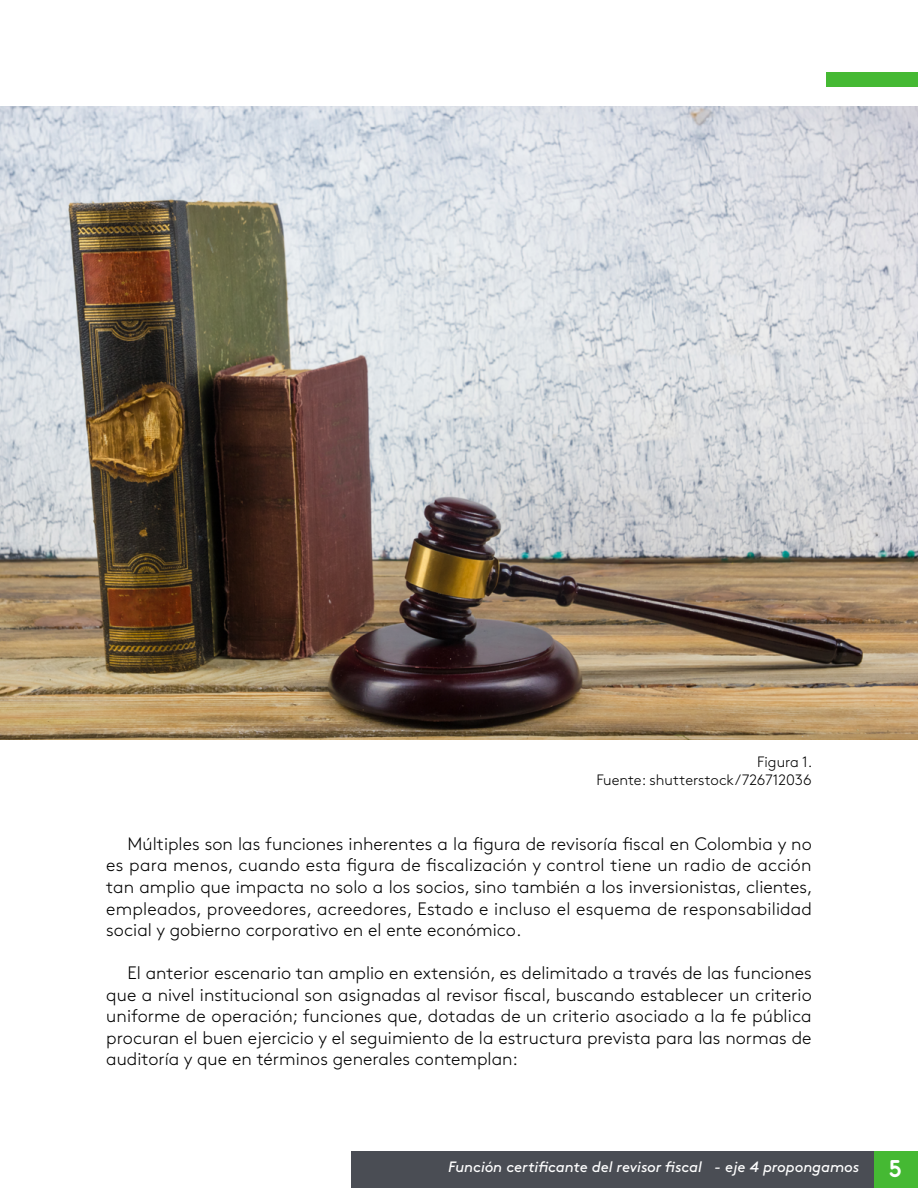
<style>
.page{position:relative;width:918px;height:1188px;background:#fff}
.page>*{position:absolute;margin:0;border:0;box-sizing:border-box;transform-origin:0 0}
.t1{font:300 18px/21.6px "Brown Std";color:#000;text-align:justify}
.t2{font:italic 15px "Brown Std";letter-spacing:-.005em;color:#fff}
.t3{font:300 15px/18px "Brown Std";color:#000;text-align:right}
.s1{font-family:"Areandina Voz";font-style:normal;font-size:24px}
</style>
<div class="page">
<div style="left:826px;top:72px;width:92px;height:15px;background:#45b933"></div>
<div style="left:873px;top:1151px;width:45px;height:37px;background:#45b933"></div>
<div style="left:351px;top:1151px;width:522px;height:37px;background:#4a4d54"></div>
<img style="left:1px;top:106px;width:917px;height:634px">
<p class="t3" style="left:596px;top:753px;width:217px">Figura 1.<br>Fuente: shutterstock/726712036</p>
<p class="t1" style="left:106px;top:833px;width:708px;text-indent:21px">Múltiples son las funciones inherentes a la figura de revisoría fiscal en Colombia y no es para menos, cuando esta figura de fiscalización y control tiene un radio de acción tan amplio que impacta no solo a los socios, sino también a los inversionistas, clientes, empleados, proveedores, acreedores, Estado e incluso el esquema de responsabilidad social y gobierno corporativo en el ente económico.</p>
<p class="t1" style="left:106px;top:962px;width:707px;text-indent:21px">El anterior escenario tan amplio en extensión, es delimitado a través de las funciones que a nivel institucional son asignadas al revisor fiscal, buscando establecer un criterio uniforme de operación; funciones que, dotadas de un criterio asociado a la fe pública procuran el buen ejercicio y el seguimiento de la estructura prevista para las normas de auditoría y que en términos generales contemplan:</p>
<p class="t2" style="left:448px;top:1158px;width:455px">Función certificante del revisor fiscal - eje 4 propongamos <span class="s1">5</span></p>
</div>
